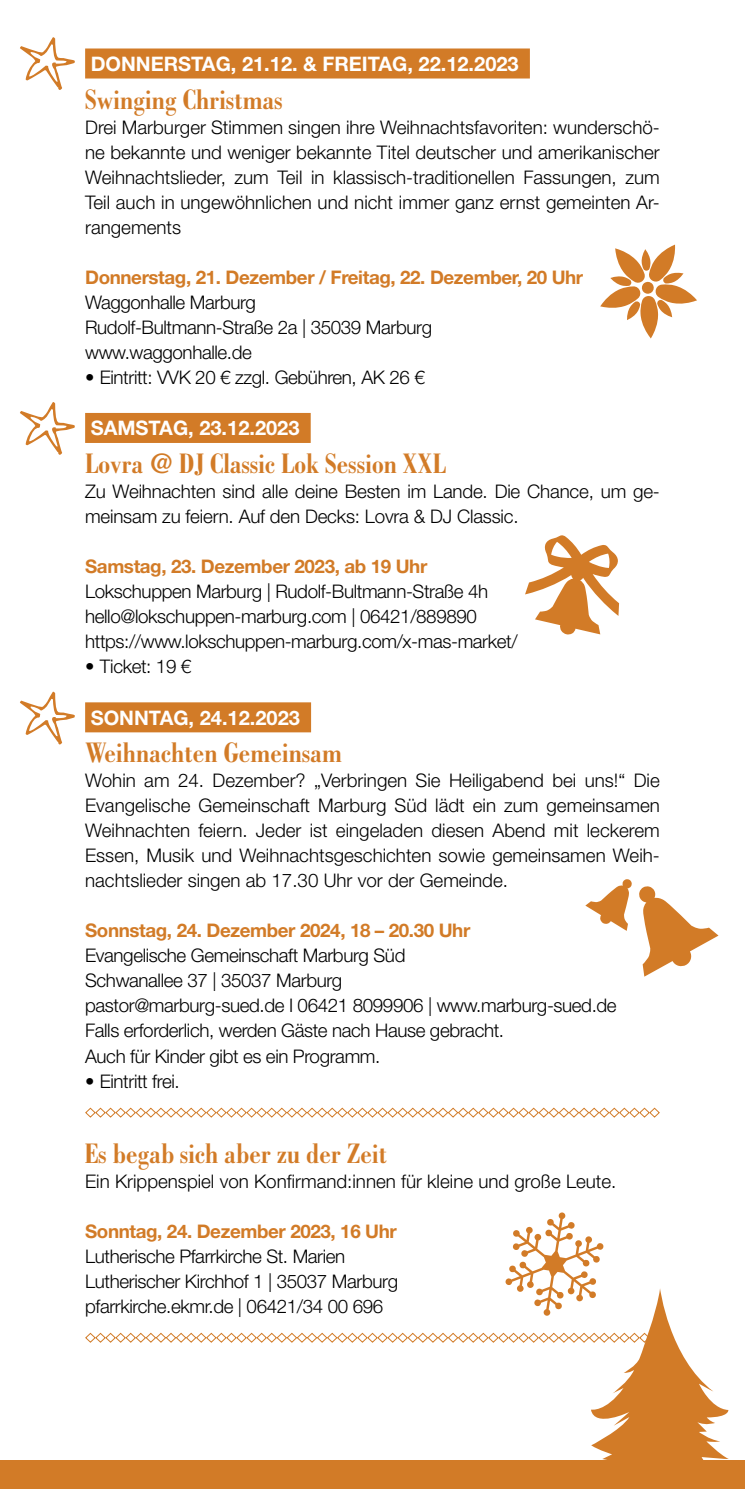
<style>
.page{position:relative;width:745px;height:1489px;background:#fff}
.page>*{position:absolute;margin:0;border:0;box-sizing:border-box;transform-origin:0 0}
.t1{font:700 condensed 30px "Bodoni Std";color:#d27b27}
.t2{font:700 20px "Helvetica Neue LT Std";color:#fff}
.t3{font:300 18.75px/25px "Helvetica Neue LT Std";letter-spacing:-.02em;color:#000}
.t4{font:700 18.75px "Helvetica Neue LT Std";letter-spacing:-.02em;color:#d27b27}
.t5{font:300 18.75px "Helvetica Neue LT Std";color:#000}
</style>
<div class="page">
<div style="left:85px;top:48px;width:444px;height:30px;background:#d27b27"></div>
<div style="left:85px;top:413px;width:225px;height:30px;background:#d27b27"></div>
<div style="left:85px;top:702px;width:226px;height:30px;background:#d27b27"></div>
<svg style="left:85px;top:1107px;width:575px;height:11px"></svg>
<div style="left:0;top:1460px;width:744px;height:28px;background:#d27b27"></div>
<svg style="left:525px;top:535px;width:93px;height:99px"></svg>
<svg style="left:85px;top:1212px;width:644px;height:248px"></svg>
<svg style="left:639px;top:886px;width:79px;height:90px"></svg>
<svg style="left:585px;top:879px;width:46px;height:51px"></svg>
<svg style="left:600px;top:244px;width:97px;height:95px"></svg>
<svg style="left:20px;top:37px;width:55px;height:53px"></svg>
<svg style="left:20px;top:402px;width:55px;height:53px"></svg>
<svg style="left:20px;top:691px;width:55px;height:53px"></svg>
<p class="t2" style="left:91px;top:51px;width:429px">DONNERSTAG, 21.12. &amp; FREITAG, 22.12.2023</p>
<h1 class="t1" style="left:85px;top:82px;width:199px">Swinging Christmas</h1>
<p class="t3" style="left:85px;top:114px;width:576px;text-align:justify">Drei Marburger Stimmen singen ihre Weihnachtsfavoriten: wunderschö&shy;ne bekannte und weniger bekannte Titel deutscher und amerikanischer Weihnachtslieder, zum Teil in klassisch-traditionellen Fassungen, zum Teil auch in ungewöhnlichen und nicht immer ganz ernst gemeinten Ar&shy;rangements</p>
<p class="t4" style="left:85px;top:265px;width:499px">Donnerstag, 21. Dezember / Freitag, 22. Dezember, 20 Uhr</p>
<p class="t3" style="left:85px;top:289px;width:348px">Waggonhalle Marburg<br>Rudolf-Bultmann-Straße 2a | 35039 Marburg www.waggonhalle.de</p>
<p class="t3" style="left:85px;top:364px;width:341px">• Eintritt: VVK 20 € zzgl. Gebühren, AK 26 €</p>
<p class="t2" style="left:91px;top:416px;width:210px">SAMSTAG, 23.12.2023</p>
<h1 class="t1" style="left:85px;top:447px;width:362px">Lovra @ DJ Classic Lok Session XXL</h1>
<p class="t3" style="left:85px;top:478px;width:576px">Zu Weihnachten sind alle deine Besten im Lande. Die Chance, um ge&shy;meinsam zu feiern. Auf den Decks: Lovra &amp; DJ Classic.</p>
<p class="t4" style="left:85px;top:554px;width:343px">Samstag, 23. Dezember 2023, ab 19 Uhr</p>
<p class="t3" style="left:85px;top:578px;width:433px">Lokschuppen Marburg | Rudolf-Bultmann-Straße 4h hello@lokschuppen-marburg.com | 06421/889890 https://www.lokschuppen-marburg.com/x-mas-market/</p>
<p class="t3" style="left:85px;top:653px;width:108px">• Ticket: 19 €</p>
<p class="t2" style="left:91px;top:705px;width:210px">SONNTAG, 24.12.2023</p>
<h1 class="t1" style="left:85px;top:736px;width:258px">Weihnachten Gemeinsam</h1>
<p class="t3" style="left:85px;top:767px;width:576px;text-align:justify">Wohin am 24. Dezember? „Verbringen Sie Heiligabend bei uns!“ Die Evangelische Gemeinschaft Marburg Süd lädt ein zum gemeinsamen Weihnachten feiern. Jeder ist eingeladen diesen Abend mit leckerem Essen, Musik und Weihnachtsgeschichten sowie gemeinsamen Weih&shy;nachtslieder singen ab 17.30 Uhr vor der Gemeinde.</p>
<p class="t4" style="left:85px;top:919px;width:386px">Sonnstag, 24. Dezember 2024, 18 – 20.30 Uhr</p>
<p class="t3" style="left:85px;top:942px;width:532px">Evangelische Gemeinschaft Marburg Süd<br>Schwanallee 37 | 35037 Marburg<br>pastor@marburg-sued.de I 06421 8099906 | www.marburg-sued.de Falls erforderlich, werden Gäste nach Hause gebracht.<br>Auch für Kinder gibt es ein Programm.</p>
<p class="t3" style="left:85px;top:1067px;width:96px">• Eintritt frei.</p>
<h1 class="t1" style="left:85px;top:1136px;width:303px">Es begab sich aber zu der Zeit</h1>
<p class="t5" style="left:85px;top:1169px;width:532px">Ein Krippenspiel von Konfirmand:innen für kleine und große Leute.</p>
<p class="t4" style="left:85px;top:1219px;width:313px">Sonntag, 24. Dezember 2023, 16 Uhr</p>
<p class="t3" style="left:85px;top:1242px;width:314px">Lutherische Pfarrkirche St. Marien<br>Lutherischer Kirchhof 1 | 35037 Marburg pfarrkirche.ekmr.de | 06421/34 00 696</p>
</div>
